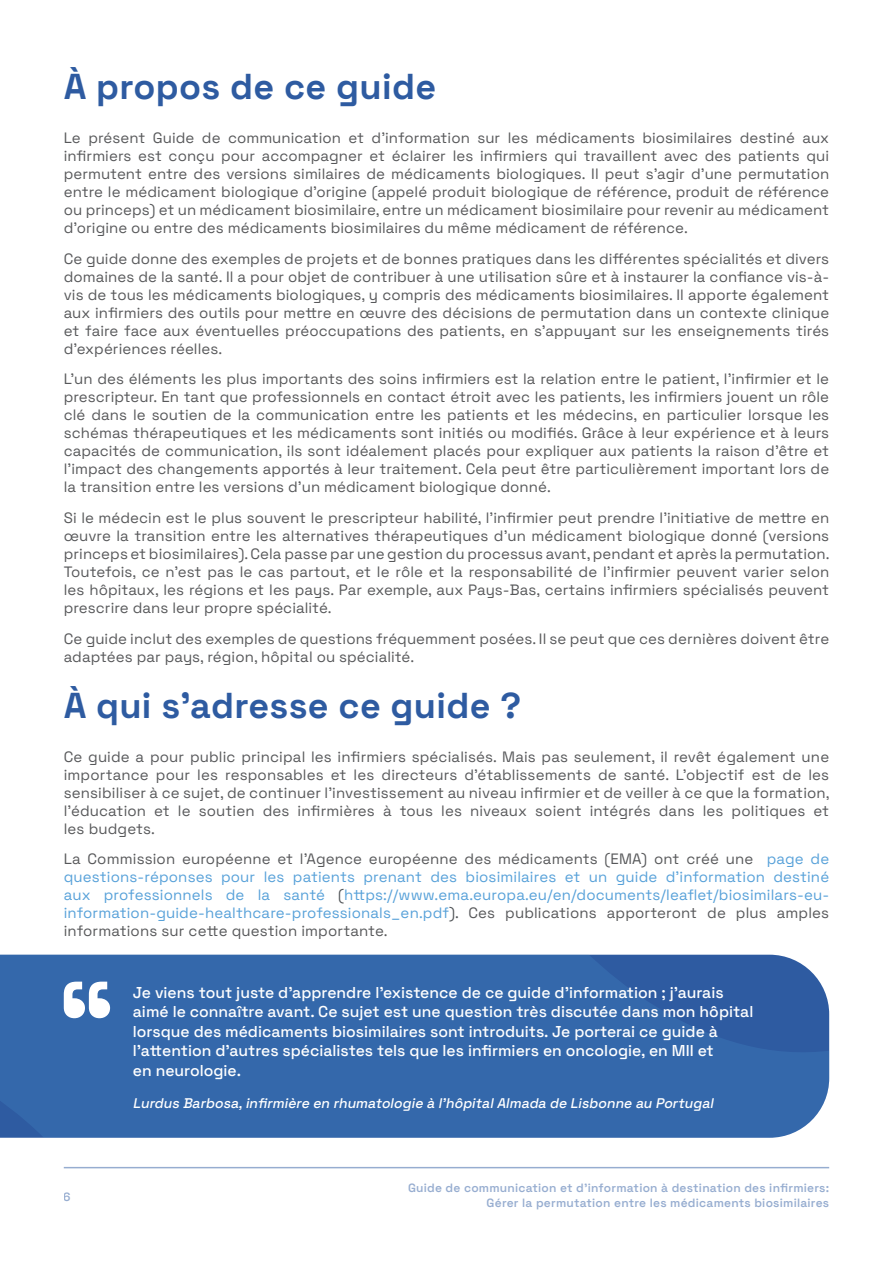
<style>
.page{position:relative;width:893px;height:1263px;background:#fff}
.page>*{position:absolute;margin:0;border:0;box-sizing:border-box;transform-origin:0 0}
.t1{font:300 36px "Space Grotesk";letter-spacing:.01em;color:#2e5ba1}
.t2{font:300 15.75px/19.5px "Space Grotesk";color:#fff}
.t3{font:300 15px/18px "Space Grotesk";letter-spacing:.005em;color:#57585a;text-align:justify}
.t4{font:300 15px/18px "Space Grotesk";letter-spacing:.01em;color:#57a1d9;text-align:justify}
.t5{font:italic 300 13.95px "Space Grotesk";color:#fff}
.t6{font:600 12px/14.4px "Space Grotesk";letter-spacing:.02em;color:#2e5ba1;text-align:right}
.s1{color:#57585a}
.s2{color:#4f5356}
</style>
<div class="page">
<hr style="left:64px;top:1167px;width:765px;height:1px;background:#2e5ba1">
<svg style="left:0;top:955px;width:829px;height:183px;background:#3568aa"></svg>
<svg style="left:64px;top:982px;width:46px;height:36px"></svg>
<hr style="left:892px;top:0;width:1px;height:1263px;background:#3366ab">
<h1 class="t1" style="left:64px;top:60px;width:374px">À propos de ce guide</h1>
<p class="t3" style="left:64px;top:128px;width:767px">Le présent Guide de communication et d’information sur les médicaments biosimilaires destiné aux infirmiers est conçu pour accompagner et éclairer les infirmiers qui travaillent avec des patients qui permutent entre des versions similaires de médicaments biologiques. Il peut s’agir d’une permutation entre le médicament biologique d’origine (appelé produit biologique de référence, produit de référence ou princeps) et un médicament biosimilaire, entre un médicament biosimilaire pour revenir au médicament d’origine ou entre des médicaments biosimilaires du même médicament de référence.</p>
<p class="t3" style="left:64px;top:248px;width:767px">Ce guide donne des exemples de projets et de bonnes pratiques dans les différentes spécialités et divers domaines de la santé. Il a pour objet de contribuer à une utilisation sûre et à instaurer la confiance vis-à&shy;vis de tous les médicaments biologiques, y compris des médicaments biosimilaires. Il apporte également aux infirmiers des outils pour mettre en œuvre des décisions de permutation dans un contexte clinique et faire face aux éventuelles préoccupations des patients, en s’appuyant sur les enseignements tirés d’expériences réelles.</p>
<p class="t3" style="left:64px;top:369px;width:767px">L’un des éléments les plus importants des soins infirmiers est la relation entre le patient, l’infirmier et le prescripteur. En tant que professionnels en contact étroit avec les patients, les infirmiers jouent un rôle clé dans le soutien de la communication entre les patients et les médecins, en particulier lorsque les schémas thérapeutiques et les médicaments sont initiés ou modifiés. Grâce à leur expérience et à leurs capacités de communication, ils sont idéalement placés pour expliquer aux patients la raison d’être et l’impact des changements apportés à leur traitement. Cela peut être particulièrement important lors de la transition entre les versions d’un médicament biologique donné.</p>
<p class="t3" style="left:64px;top:508px;width:767px">Si le médecin est le plus souvent le prescripteur habilité, l’infirmier peut prendre l’initiative de mettre en œuvre la transition entre les alternatives thérapeutiques d’un médicament biologique donné (versions princeps et biosimilaires). Cela passe par une gestion du processus avant, pendant et après la permutation.<br>Toutefois, ce n’est pas le cas partout, et le rôle et la responsabilité de l’infirmier peuvent varier selon les hôpitaux, les régions et les pays. Par exemple, aux Pays-Bas, certains infirmiers spécialisés peuvent prescrire dans leur propre spécialité.</p>
<p class="t3" style="left:64px;top:629px;width:767px">Ce guide inclut des exemples de questions fréquemment posées. Il se peut que ces dernières doivent être adaptées par pays, région, hôpital ou spécialité.</p>
<h1 class="t1" style="left:64px;top:679px;width:459px">À qui s’adresse ce guide ?</h1>
<p class="t3" style="left:64px;top:746px;width:767px">Ce guide a pour public principal les infirmiers spécialisés. Mais pas seulement, il revêt également une importance pour les responsables et les directeurs d’établissements de santé. L’objectif est de les sensibiliser à ce sujet, de continuer l’investissement au niveau infirmier et de veiller à ce que la formation, l’éducation et le soutien des infirmières à tous les niveaux soient intégrés dans les politiques et les budgets.</p>
<p class="t4" style="left:64px;top:849px;width:767px"><span class="s1">La Commission européenne et l’Agence européenne des médicaments (EMA) ont créé une</span> page de questions-réponses pour les patients prenant des biosimilaires et un guide d’information destiné aux professionnels de la santé <span class="s2">(</span>https://www.ema.europa.eu/en/documents/leaflet/biosimilars-eu&shy;information-guide-healthcare-professionals_en.pdf<span class="s2">).</span> <span class="s1">Ces publications apporteront de plus amples informations sur cette question importante.</span></p>
<p class="t2" style="left:133px;top:982px;width:622px">Je viens tout juste d’apprendre l’existence de ce guide d’information ; j’aurais aimé le connaître avant. Ce sujet est une question très discutée dans mon hôpital lorsque des médicaments biosimilaires sont introduits. Je porterai ce guide à l’attention d’autres spécialistes tels que les infirmiers en oncologie, en MII et<br>en neurologie.</p>
<p class="t5" style="left:133px;top:1093px;width:585px">Lurdus Barbosa,infirmière en rhumatologie à l’hôpitalAlmada de Lisbonne au Portugal</p>
<p class="t6" style="left:64px;top:1189px;width:9px">6</p>
<p class="t6" style="left:408px;top:1180px;width:423px">Guide de communication et d’information à destination des infirmiers:<br>Gérer la permutation entre les médicaments biosimilaires</p>
</div>
